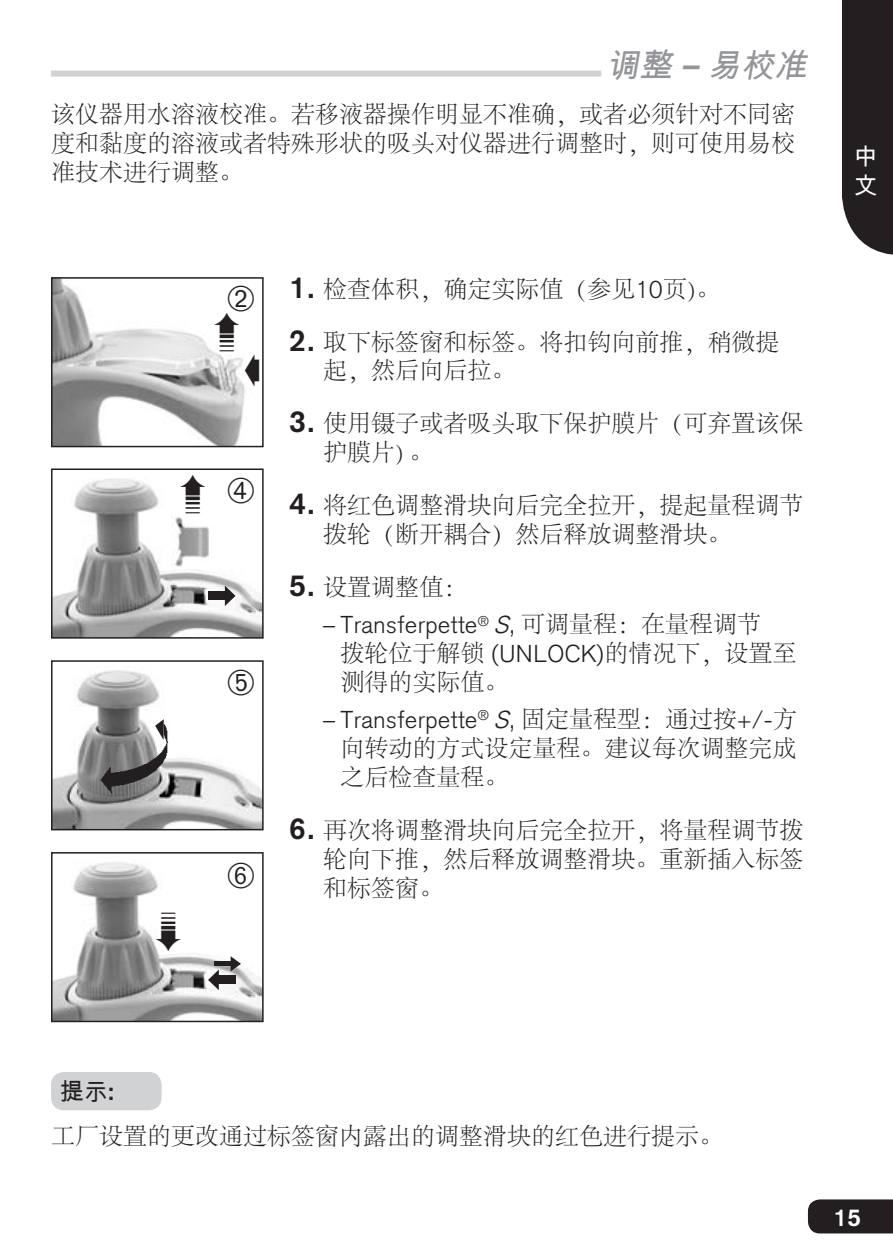
<style>
.page{position:relative;width:893px;height:1259px;background:#fff}
.page>*{position:absolute;margin:0;border:0;box-sizing:border-box;transform-origin:0 0}
.t1{font:italic 33px "Arial Unicode MS";color:#939598}
.t2{font:300 24px/28.8px "Adobe Song Std";color:#231f20}
.t3{font:300 24px "Akzidenz Grotesk";letter-spacing:.025em;color:#231f20}
.t4{font:24px "Arial Unicode MS";color:#231f20}
.t5{font:700 24px "Akzidenz Grotesk";color:#fff}
.t6{font:24px/28.8px "Arial Unicode MS";color:#fff}
.s1{font-family:"Akzidenz Grotesk";font-weight:700}
.s2{font-family:"Akzidenz Grotesk";font-weight:700;font-size:30px}
.s3{font-family:"Akzidenz Grotesk"}
.s4{font-style:italic}
.s5{font-family:"Adobe Song Std"}
</style>
<div class="page">
<img style="left:54px;top:280px;width:191px;height:164px">
<div style="left:51px;top:277px;width:213px;height:170px;border:2px solid #231f20"></div>
<img style="left:54px;top:479px;width:207px;height:156px">
<div style="left:51px;top:468px;width:213px;height:170px;border:2px solid #231f20"></div>
<img style="left:54px;top:670px;width:207px;height:157px">
<div style="left:51px;top:660px;width:213px;height:170px;border:2px solid #231f20"></div>
<img style="left:54px;top:862px;width:207px;height:157px">
<div style="left:51px;top:852px;width:213px;height:170px;border:2px solid #231f20"></div>
<img style="left:97px;top:721px;width:74px;height:77px">
<svg style="left:155px;top:719px;width:9px;height:21px"></svg>
<div style="left:208px;top:591px;width:18px;height:9px;background:#231f20"></div>
<svg style="left:225px;top:585px;width:11px;height:21px"></svg>
<svg style="left:208px;top:969px;width:11px;height:21px"></svg>
<div style="left:218px;top:975px;width:18px;height:9px;background:#231f20"></div>
<div style="left:214px;top:961px;width:18px;height:5px;background:#231f20"></div>
<svg style="left:231px;top:956px;width:10px;height:15px"></svg>
<img style="left:171px;top:515px;width:42px;height:52px">
<div style="left:808px;top:1199px;width:85px;height:34px;background:#231f20"></div>
<div style="left:842px;top:0;width:51px;height:255px;background:#231f20"></div>
<div style="left:51px;top:71px;width:550px;height:6px;background:#d1d2d4"></div>
<div style="left:51px;top:1072px;width:111px;height:38px;background:#d1d2d4;border-radius:13px"></div>
<svg style="left:156px;top:912px;width:25px;height:39px"></svg>
<svg style="left:215px;top:285px;width:30px;height:101px"></svg>
<svg style="left:228px;top:670px;width:26px;height:25px"></svg>
<svg style="left:228px;top:862px;width:26px;height:26px"></svg>
<svg style="left:181px;top:479px;width:24px;height:35px"></svg>
<svg style="left:228px;top:479px;width:26px;height:24px"></svg>
<h1 class="t1" style="left:606px;top:41px;width:210px">调整 <span class="s1">–</span> 易校准</h1>
<p class="t2" style="left:51px;top:101px;width:746px;text-align:justify">该仪器用水溶液校准。若移液器操作明显不准确，或者必须针对不同密度和黏度的溶液或者特殊形状的吸头对仪器进行调整时，则可使用易校准技术进行调整。</p>
<p class="t2" style="left:289px;top:275px;width:432px"><span class="s2">1.</span> 检查体积，确定实际值（参见<span class="s3">10</span>页)。</p>
<p class="t2" style="left:323px;top:328px;width:457px;text-indent:-34px"><span class="s2">2.</span> 取下标签窗和标签。将扣钩向前推，稍微提起，然后向后拉。</p>
<p class="t2" style="left:323px;top:410px;width:481px;text-indent:-34px"><span class="s2">3.</span> 使用镊子或者吸头取下保护膜片（可弃置该保护膜片) 。</p>
<p class="t2" style="left:323px;top:492px;width:481px;text-indent:-34px"><span class="s2">4.</span> 将红色调整滑块向后完全拉开，提起量程调节拨轮（断开耦合）然后释放调整滑块。</p>
<p class="t2" style="left:289px;top:574px;width:180px"><span class="s2">5.</span> 设置调整值：</p>
<p class="t3" style="left:323px;top:611px;width:439px">– Transferpette<sup>®</sup> <span class="s4">S</span>, <span class="s5">可调量程：在量程调节</span></p>
<p class="t2" style="left:340px;top:640px;width:458px">拨轮位于解锁 <span class="s3">(UNLOCK)</span>的情况下，设置至测得的实际值。</p>
<p class="t3" style="left:323px;top:706px;width:475px">– Transferpette<sup>®</sup> <span class="s4">S</span>, <span class="s5">固定量程型：通过按</span>+/-<span class="s5">方</span></p>
<p class="t2" style="left:340px;top:735px;width:457px">向转动的方式设定量程。建议每次调整完成之后检查量程。</p>
<p class="t2" style="left:323px;top:817px;width:481px;text-align:justify;text-indent:-34px"><span class="s2">6.</span> 再次将调整滑块向后完全拉开，将量程调节拨轮向下推，然后释放调整滑块。重新插入标签和标签窗。</p>
<p class="t6" style="left:854px;top:142px;width:25px">中文</p>
<p class="t4" style="left:60px;top:1074px;width:56px">提示<span class="s1">:</span></p>
<p class="t2" style="left:51px;top:1122px;width:674px">工厂设置的更改通过标签窗内露出的调整滑块的红色进行提示。</p>
<p class="t5" style="left:833px;top:1203px;width:29px">15</p>
</div>
